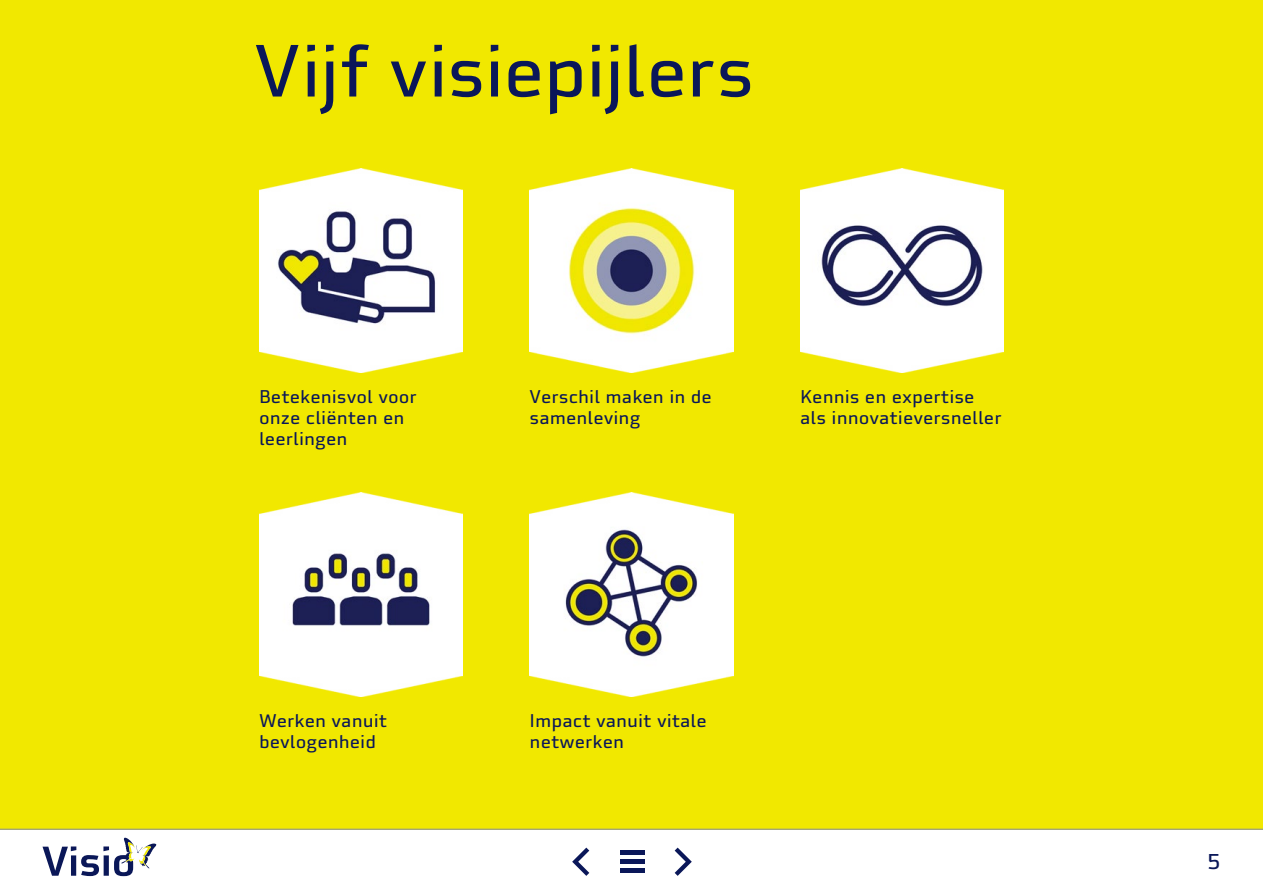
<style>
.page{position:relative;width:1263px;height:893px;background:#fff}
.page>*{position:absolute;margin:0;border:0;box-sizing:border-box;transform-origin:0 0}
.kop_c_48{font:72px "Utility OT";letter-spacing:-.02em;color:#0a1759}
.t1{font:22.5px "Utility OT";color:#0a1759}
.plat{font:18px/21px "Utility OT";color:#0a1759}
</style>
<div class="page">
<svg style="left:675px;top:848px;width:17px;height:28px"></svg>
<svg style="left:572px;top:848px;width:17px;height:28px"></svg>
<svg style="left:43px;top:838px;width:113px;height:38px"></svg>
<div style="left:620px;top:850px;width:24px;height:5px;background:#0a1759"></div>
<hr style="left:620px;top:860px;width:24px;height:4px;background:#0a1759">
<hr style="left:620px;top:869px;width:24px;height:4px;background:#0a1759">
<div style="left:0;top:0;width:1263px;height:829px;background:#f1e800"></div>
<img style="left:259px;top:169px;width:204px;height:203px">
<img style="left:259px;top:493px;width:204px;height:203px">
<img style="left:530px;top:169px;width:203px;height:203px">
<img style="left:530px;top:493px;width:203px;height:203px">
<img style="left:800px;top:169px;width:204px;height:203px">
<hr style="left:0;top:829px;width:1263px;height:1px;background:#858bac">
<h1 class="kop_c_48" style="left:254px;top:28px;width:502px">Vijf visiepijlers</h1>
<p class="plat" style="left:259px;top:386px;width:159px">Betekenisvol voor onze cliënten en leerlingen</p>
<p class="plat" style="left:530px;top:386px;width:184px">Verschil maken in de samenleving</p>
<p class="plat" style="left:800px;top:386px;width:203px">Kennis en expertise als innovatieversneller</p>
<p class="plat" style="left:259px;top:710px;width:130px">Werken vanuit bevlogenheid</p>
<p class="plat" style="left:530px;top:710px;width:179px">Impact vanuit vitale netwerken</p>
<p class="t1" style="left:1207px;top:845px;width:14px">5</p>
</div>
